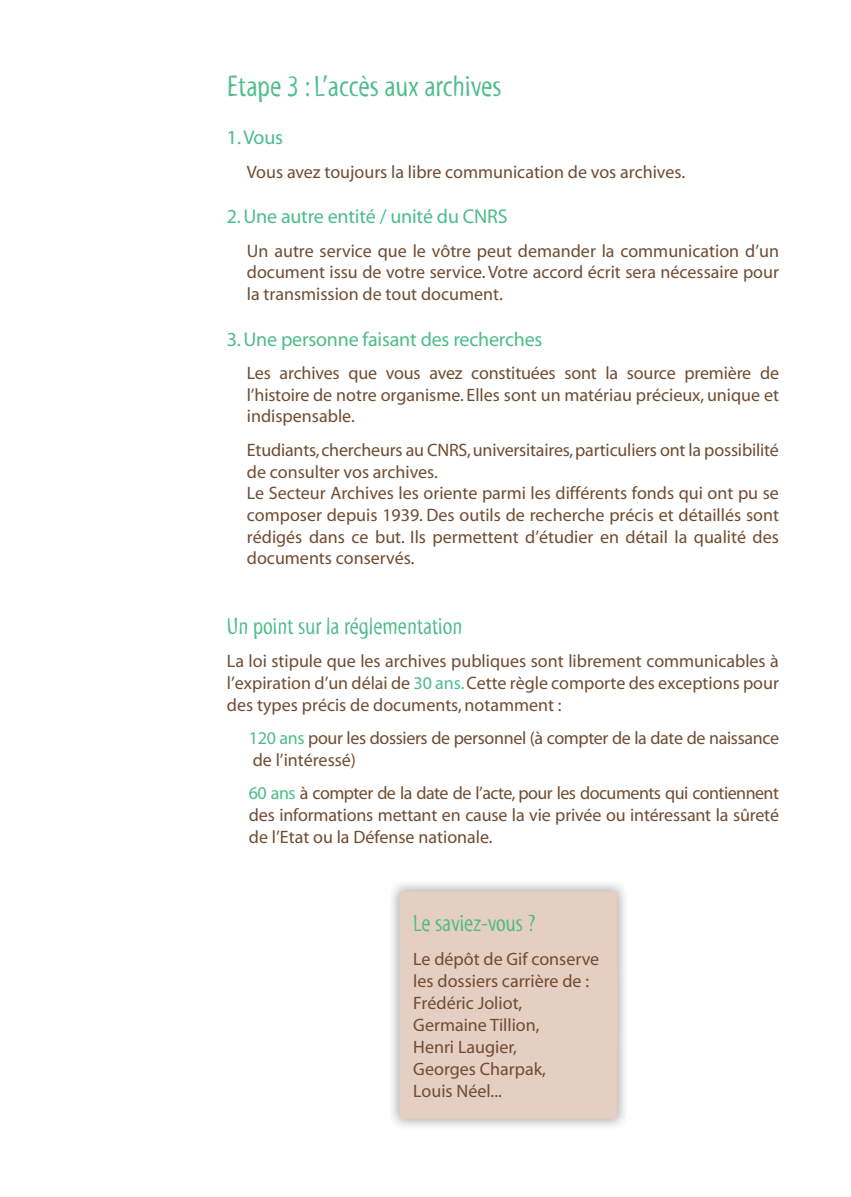
<style>
.page{position:relative;width:851px;height:1197px;background:#fff}
.page>*{position:absolute;margin:0;border:0;box-sizing:border-box;transform-origin:0 0}
.t1{font:30px "Myriad Std Tilt";color:#4dbc8a}
.t2{font:24px "Myriad Std Tilt";color:#4dbc8a}
.t3{font:20px "Myriad";letter-spacing:-.01em;color:#4dbc8a}
.t4{font:18px/21.6px "Myriad";color:#704c31;text-align:justify}
.t5{font:18px/21.6px "Myriad";letter-spacing:-.02em;color:#704c31}
.s1{color:#4dbc8a}
</style>
<div class="page">
<h1 class="t1" style="left:227px;top:74px;width:276px">Etape 3 : L’accès aux archives</h1>
<p class="t3" style="left:227px;top:130px;width:58px">1. Vous</p>
<p class="t4" style="left:247px;top:162px;width:439px">Vous avez toujours la libre communication de vos archives.</p>
<p class="t3" style="left:227px;top:209px;width:282px">2. Une autre entité / unité du CNRS</p>
<p class="t4" style="left:247px;top:241px;width:533px">Un autre service que le vôtre peut demander la communication d’un document issu de votre service. Votre accord écrit sera nécessaire pour la transmission de tout document.</p>
<p class="t3" style="left:227px;top:331px;width:317px">3. Une personne faisant des recherches</p>
<p class="t4" style="left:247px;top:364px;width:533px">Les archives que vous avez constituées sont la source première de l’histoire de notre organisme. Elles sont un matériau précieux, unique et indispensable.</p>
<p class="t4" style="left:247px;top:440px;width:533px;text-align:left">Etudiants, chercheurs au CNRS, universitaires, particuliers ont la possibilité de consulter vos archives.<br>Le Secteur Archives les oriente parmi les différents fonds qui ont pu se composer depuis 1939. Des outils de recherche précis et détaillés sont rédigés dans ce but. Ils permettent d’étudier en détail la qualité des documents conservés.</p>
<h2 class="t2" style="left:227px;top:616px;width:237px">Un point sur la réglementation</h2>
<p class="t4" style="left:227px;top:652px;width:553px">La loi stipule que les archives publiques sont librement communicables à l’expiration d’un délai de <span class="s1">30 ans.</span> Cette règle comporte des exceptions pour des types précis de documents, notamment :</p>
<p class="t5" style="left:249px;top:728px;width:531px"><span class="s1">120 ans</span> pour les dossiers de personnel (à compter de la date de naissance de l’intéressé)</p>
<p class="t4" style="left:249px;top:784px;width:531px"><span class="s1">60 ans</span> à compter de la date de l’acte, pour les documents qui contiennent des informations mettant en cause la vie privée ou intéressant la sûreté de l’Etat ou la Défense nationale.</p>
<h2 class="t2" style="left:413px;top:913px;width:124px">Le saviez-vous ?</h2>
<p class="t4" style="left:413px;top:949px;width:187px;text-align:left">Le dépôt de Gif conserve les dossiers carrière de :<br>Frédéric Joliot,<br>Germaine Tillion,<br>Henri Laugier,<br>Georges Charpak,<br>Louis Néel...</p>
</div>
